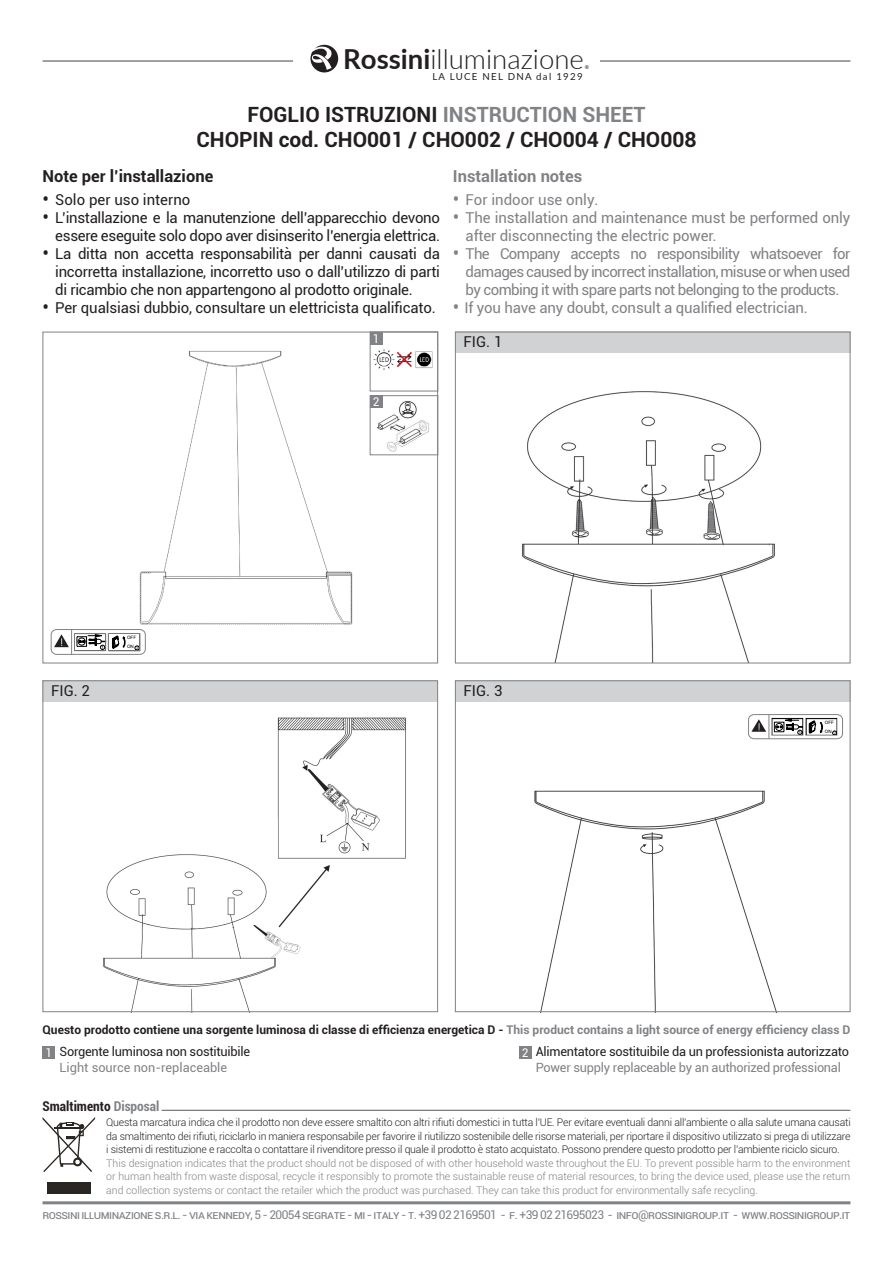
<style>
.page{position:relative;width:893px;height:1263px;background:#fff}
.page>*{position:absolute;margin:0;border:0;box-sizing:border-box;transform-origin:0 0}
.t1{font:300 27.6px "Lato";color:#231f20}
.t2{font:700 21px "Roboto";color:#231f20}
.t3{font:700 16.5px "Roboto";color:#231f20}
.t4{font:700 16.5px "Roboto";color:#808285}
.t5{font:15px/18px "Roboto";letter-spacing:-.02em;color:#231f20;text-align:right}
.t6{font:15px/18px "Roboto";letter-spacing:-.01em;color:#808285}
.t7{font:15px "Roboto";color:#231f20}
.t8{font:700 condensed 13.5px "Roboto";color:#231f20}
.t9{font:12.75px "Roboto";letter-spacing:-.02em;color:#231f20}
.t10{font:12.75px "Roboto";letter-spacing:-.02em;color:#808285}
.t11{font:12.75px "Roboto";color:#808285}
.t12{font:12px "Roboto";letter-spacing:-.05em;color:#808285}
.t13{font:700 12px "Roboto";color:#231f20}
.t14{font:12px "Roboto";color:#fff}
.t15{font:300 10.5px/13.5px "Roboto";letter-spacing:-.02em;color:#231f20;text-align:justify}
.t16{font:300 10.5px/13.5px "Roboto";color:#808285;text-align:justify}
.t17{font:9.75px "Lato";letter-spacing:.13em;color:#231f20}
.t18{font:5.25px "Lato";color:#231f20}
.t19{font:4.95px "Arial";color:#000}
.t20{font:4.5px/8.9px "Arial";letter-spacing:.01em;color:#000}
.s1{font-weight:700}
.s2{color:#808285}
.s3{font-size:19.5px}
.s4{font-size:4.95px}
</style>
<div class="page">
<hr style="left:43px;top:1201px;width:807px;height:3px;background:#808285">
<hr style="left:43px;top:60px;width:807px;height:2px;background:#808285">
<div style="left:293px;top:35px;width:307px;height:72px;background:#fff"></div>
<svg style="left:310px;top:45px;width:28px;height:27px"></svg>
<img style="left:377px;top:401px;width:53px;height:51px">
<div style="left:370px;top:395px;width:68px;height:60px;border:1px solid #808285"></div>
<div style="left:370px;top:395px;width:13px;height:13px;background:#808285"></div>
<img style="left:139px;top:351px;width:214px;height:274px">
<img style="left:522px;top:391px;width:253px;height:270px">
<img style="left:534px;top:790px;width:243px;height:220px">
<img style="left:103px;top:717px;width:303px;height:293px">
<div style="left:455px;top:332px;width:395px;height:21px;background:#d1d2d4"></div>
<div style="left:455px;top:680px;width:395px;height:22px;background:#d1d2d4"></div>
<div style="left:43px;top:680px;width:395px;height:22px;background:#d1d2d4"></div>
<div style="left:455px;top:332px;width:395px;height:331px;border:1px solid #808285"></div>
<div style="left:455px;top:680px;width:395px;height:332px;border:1px solid #808285"></div>
<div style="left:43px;top:680px;width:395px;height:332px;border:1px solid #808285"></div>
<img style="left:372px;top:344px;width:61px;height:26px">
<div style="left:370px;top:332px;width:68px;height:59px;border:1px solid #808285"></div>
<div style="left:370px;top:332px;width:13px;height:12px;background:#808285"></div>
<svg style="left:51px;top:629px;width:95px;height:25px"></svg>
<div style="left:51px;top:629px;width:94px;height:25px;border:1px solid #808285;border-radius:5px"></div>
<svg style="left:54px;top:629px;width:86px;height:25px"></svg>
<div style="left:108px;top:633px;width:32px;height:18px;border:1px solid #7c7f80"></div>
<svg style="left:749px;top:714px;width:94px;height:25px"></svg>
<div style="left:748px;top:714px;width:95px;height:25px;border:1px solid #808285;border-radius:5px"></div>
<svg style="left:751px;top:714px;width:86px;height:25px"></svg>
<div style="left:43px;top:332px;width:395px;height:331px;border:1px solid #808285"></div>
<div style="left:519px;top:1046px;width:12px;height:13px;background:#808285"></div>
<div style="left:43px;top:1046px;width:12px;height:13px;background:#808285"></div>
<div style="left:47px;top:1183px;width:43px;height:11px;background:#2a2723"></div>
<svg style="left:43px;top:1117px;width:52px;height:55px"></svg>
<hr style="left:162px;top:1110px;width:688px;height:1px;background:#57585a">
<h1 class="t1" style="left:343px;top:39px;width:242px"><span class="s1">Rossini</span>illuminazione</h1>
<p class="t17" style="left:432px;top:69px;width:152px">LA LUCE NEL DNA dal 1929</p>
<p class="t18" style="left:585px;top:63px;width:6px">®</p>
<p class="t2" style="left:247px;top:100px;width:400px">FOGLIO ISTRUZIONI <span class="s2">INSTRUCTION SHEET</span></p>
<p class="t2" style="left:196px;top:125px;width:502px">CHOPIN cod. CHO001 / CHO002 / CHO004 / CHO008</p>
<p class="t3" style="left:43px;top:165px;width:172px">Note per l’installazione</p>
<p class="t7" style="left:43px;top:189px;width:149px"><span class="s3">•</span> Solo per uso interno</p>
<p class="t5" style="left:43px;top:208px;width:399px"><span class="s3">•</span> L’installazione e la manutenzione dell’apparecchio devono essere eseguite solo dopo aver disinserito l’energia elettrica.</p>
<p class="t5" style="left:55px;top:244px;width:386px;text-align:justify;text-indent:-13px"><span class="s3">•</span> La ditta non accetta responsabilità per danni causati da incorretta installazione, incorretto uso o dall’utilizzo di parti di ricambio che non appartengono al prodotto originale.</p>
<p class="t5" style="left:43px;top:298px;width:395px"><span class="s3">•</span> Per qualsiasi dubbio, consultare un elettricista qualificato.</p>
<p class="t14" style="left:373px;top:330px;width:8px">1</p>
<p class="t4" style="left:453px;top:165px;width:131px">Installation notes</p>
<p class="t6" style="left:453px;top:190px;width:147px"><span class="s3">•</span> For indoor use only.</p>
<p class="t6" style="left:466px;top:208px;width:386px;text-indent:-13px"><span class="s3">•</span> The installation and maintenance must be performed only after disconnecting the electric power.</p>
<p class="t6" style="left:466px;top:244px;width:386px;text-align:justify;text-indent:-13px"><span class="s3">•</span> The Company accepts no responsibility whatsoever for damages caused by incorrect installation, misuse or when used by combing it with spare parts not belonging to the products.</p>
<p class="t6" style="left:453px;top:298px;width:357px"><span class="s3">•</span> If you have any doubt, consult a qualified electrician.</p>
<p class="t5" style="left:463px;top:332px;width:40px">FIG. 1</p>
<p class="t14" style="left:373px;top:394px;width:8px">2</p>
<p class="t19" style="left:101px;top:644px;width:4px">1</p>
<p class="t20" style="left:127px;top:633px;width:13px">OFF<br>ON <span class="s4">2</span></p>
<p class="t5" style="left:51px;top:681px;width:40px">FIG. 2</p>
<p class="t5" style="left:463px;top:681px;width:40px">FIG. 3</p>
<p class="t19" style="left:798px;top:729px;width:4px">1</p>
<p class="t20" style="left:825px;top:718px;width:13px">OFF<br>ON <span class="s4">2</span></p>
<p class="t13" style="left:43px;top:1021px;width:809px">Questo prodotto contiene una sorgente luminosa di classe di efficienza energetica D - <span class="s2">This product contains a light source of energy efficiency class D</span></p>
<p class="t14" style="left:46px;top:1044px;width:8px">1</p>
<p class="t9" style="left:60px;top:1042px;width:192px">Sorgente luminosa non sostituibile</p>
<p class="t14" style="left:522px;top:1044px;width:8px">2</p>
<p class="t11" style="left:60px;top:1059px;width:169px">Light source non-replaceable</p>
<p class="t9" style="left:536px;top:1042px;width:315px">Alimentatore sostituibile da un professionista autorizzato</p>
<p class="t10" style="left:536px;top:1059px;width:307px">Power supply replaceable by an authorized professional</p>
<p class="t8" style="left:43px;top:1096px;width:118px">Smaltimento <span class="s2">Disposal</span></p>
<p class="t15" style="left:106px;top:1115px;width:746px">Questa marcatura indica che il prodotto non deve essere smaltito con altri rifiuti domestici in tutta l’UE. Per evitare eventuali danni all’ambiente o alla salute umana causati da smaltimento dei rifiuti, riciclarlo in maniera responsabile per favorire il riutilizzo sostenibile delle risorse materiali, per riportare il dispositivo utilizzato si prega di utilizzare i sistemi di restituzione e raccolta o contattare il rivenditore presso il quale il prodotto è stato acquistato. Possono prendere questo prodotto per l’ambiente riciclo sicuro.</p>
<p class="t16" style="left:106px;top:1156px;width:746px">This designation indicates that the product should not be disposed of with other household waste throughout the EU. To prevent possible harm to the environment or human health from waste disposal, recycle it responsibly to promote the sustainable reuse of material resources, to bring the device used, please use the return and collection systems or contact the retailer which the product was purchased. They can take this product for environmentally safe recycling.</p>
<p class="t12" style="left:43px;top:1206px;width:581px">ROSSINI i lluminazion e s.r.l. - via Kenn edy, 5 - 20054 Segrate - MI - Italy - T. +39 02 2169501 - F. +39 02 21695023 - info</p>
<p class="t12" style="left:638px;top:1206px;width:17px">@rossini</p>
<p class="t12" style="left:685px;top:1206px;width:91px">group.it - www.rossini</p>
<p class="t12" style="left:806px;top:1206px;width:45px">group.it</p>
</div>
